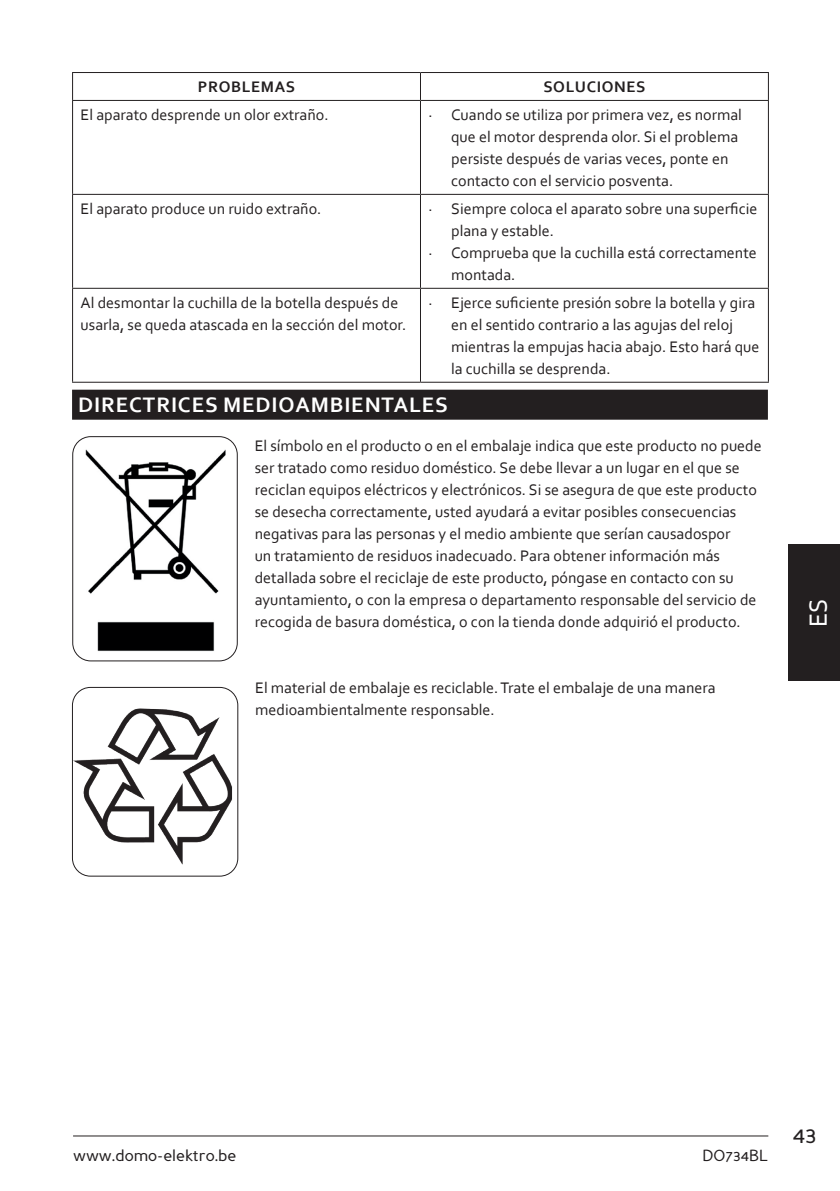
<style>
.page{position:relative;width:840px;height:1191px;background:#fff}
.page>*{position:absolute;margin:0;border:0;box-sizing:border-box;transform-origin:0 0}
.t1{font:26px "Corbel";color:#fff}
.t2{font:24px "Perspective Sans";color:#231f20}
.t3{font:700 22px "Corbel";letter-spacing:.04em;color:#fff}
.t4{font:16px/22px "Corbel";color:#231f20}
.t5{font:16px "Perspective Sans";color:#231f20}
.t6{font:700 16px "Corbel";letter-spacing:.04em;color:#231f20}
</style>
<div class="page">
<hr style="left:73px;top:1135px;width:694px;height:1px;background:#231f20">
<div style="left:788px;top:544px;width:51px;height:136px;background:#231f20"></div>
<div style="left:72px;top:390px;width:695px;height:30px;background:#231f20"></div>
<hr style="left:72px;top:72px;width:348px;height:1px;background:#231f20">
<svg style="left:72px;top:73px;width:1px;height:27px"></svg>
<hr style="left:420px;top:72px;width:348px;height:1px;background:#231f20">
<svg style="left:420px;top:73px;width:1px;height:27px"></svg>
<svg style="left:767px;top:73px;width:1px;height:27px"></svg>
<hr style="left:72px;top:100px;width:348px;height:1px;background:#231f20">
<hr style="left:72px;top:101px;width:1px;height:93px;background:#231f20">
<hr style="left:420px;top:100px;width:348px;height:1px;background:#231f20">
<hr style="left:420px;top:101px;width:1px;height:93px;background:#231f20">
<hr style="left:767px;top:101px;width:1px;height:93px;background:#231f20">
<hr style="left:72px;top:194px;width:348px;height:1px;background:#231f20">
<hr style="left:72px;top:195px;width:1px;height:93px;background:#231f20">
<hr style="left:420px;top:194px;width:348px;height:1px;background:#231f20">
<hr style="left:420px;top:195px;width:1px;height:93px;background:#231f20">
<hr style="left:767px;top:195px;width:1px;height:93px;background:#231f20">
<hr style="left:72px;top:288px;width:348px;height:1px;background:#231f20">
<hr style="left:72px;top:289px;width:1px;height:93px;background:#231f20">
<hr style="left:420px;top:288px;width:348px;height:1px;background:#231f20">
<hr style="left:420px;top:289px;width:1px;height:93px;background:#231f20">
<hr style="left:767px;top:289px;width:1px;height:93px;background:#231f20">
<hr style="left:72px;top:382px;width:348px;height:1px;background:#231f20">
<hr style="left:420px;top:382px;width:348px;height:1px;background:#231f20">
<img style="left:78px;top:442px;width:148px;height:209px">
<div style="left:72px;top:436px;width:165px;height:225px;border:1px solid #231f20;border-radius:18px"></div>
<img style="left:72px;top:708px;width:160px;height:156px">
<div style="left:72px;top:687px;width:166px;height:189px;border:1px solid #231f20;border-radius:18px"></div>
<p class="t6" style="left:198px;top:77px;width:99px">PROBLEMAS</p>
<p class="t6" style="left:543px;top:77px;width:103px">SOLUCIONES</p>
<p class="t4" style="left:81px;top:104px;width:249px">El aparato desprende un olor extraño.</p>
<p class="t4" style="left:451px;top:104px;width:292px;text-indent:-23px">· Cuando se utiliza por primera vez, es normal que el motor desprenda olor. Si el problema persiste después de varias veces, ponte en contacto con el servicio posventa.</p>
<p class="t4" style="left:81px;top:198px;width:242px">El aparato produce un ruido extraño.</p>
<p class="t4" style="left:428px;top:198px;width:330px">· Siempre coloca el aparato sobre una superficie</p>
<p class="t4" style="left:451px;top:220px;width:104px">plana y estable.</p>
<p class="t4" style="left:428px;top:242px;width:330px">· Comprueba que la cuchilla está correctamente</p>
<p class="t4" style="left:451px;top:264px;width:66px">montada.</p>
<p class="t4" style="left:81px;top:291px;width:327px">Al desmontar la cuchilla de la botella después de usarla, se queda atascada en la sección del motor.</p>
<p class="t4" style="left:451px;top:291px;width:310px;text-indent:-23px">· Ejerce suficiente presión sobre la botella y gira en el sentido contrario a las agujas del reloj mientras la empujas hacia abajo. Esto hará que la cuchilla se desprenda.</p>
<h3 class="t3" style="left:78px;top:391px;width:371px">DIRECTRICES MEDIOAMBIENTALES</h3>
<p class="t4" style="left:254px;top:434px;width:508px">El símbolo en el producto o en el embalaje indica que este producto no puede ser tratado como residuo doméstico. Se debe llevar a un lugar en el que se reciclan equipos eléctricos y electrónicos. Si se asegura de que este producto se desecha correctamente, usted ayudará a evitar posibles consecuencias negativas para las personas y el medio ambiente que serían causadospor<br>un tratamiento de residuos inadecuado. Para obtener información más detallada sobre el reciclaje de este producto, póngase en contacto con su ayuntamiento, o con la empresa o departamento responsable del servicio de recogida de basura doméstica, o con la tienda donde adquirió el producto.</p>
<p class="t4" style="left:255px;top:676px;width:462px">El material de embalaje es reciclable. Trate el embalaje de una manera medioambientalmente responsable.</p>
<h1 class="t1" style="left:801px;top:627px;width:30px;rotate:-90deg">ES</h1>
<p class="t5" style="left:73px;top:1146px;width:165px">www.domo-elektro.be</p>
<p class="t5" style="left:702px;top:1146px;width:67px">DO734BL</p>
<h2 class="t2" style="left:792px;top:1120px;width:26px">43</h2>
</div>
